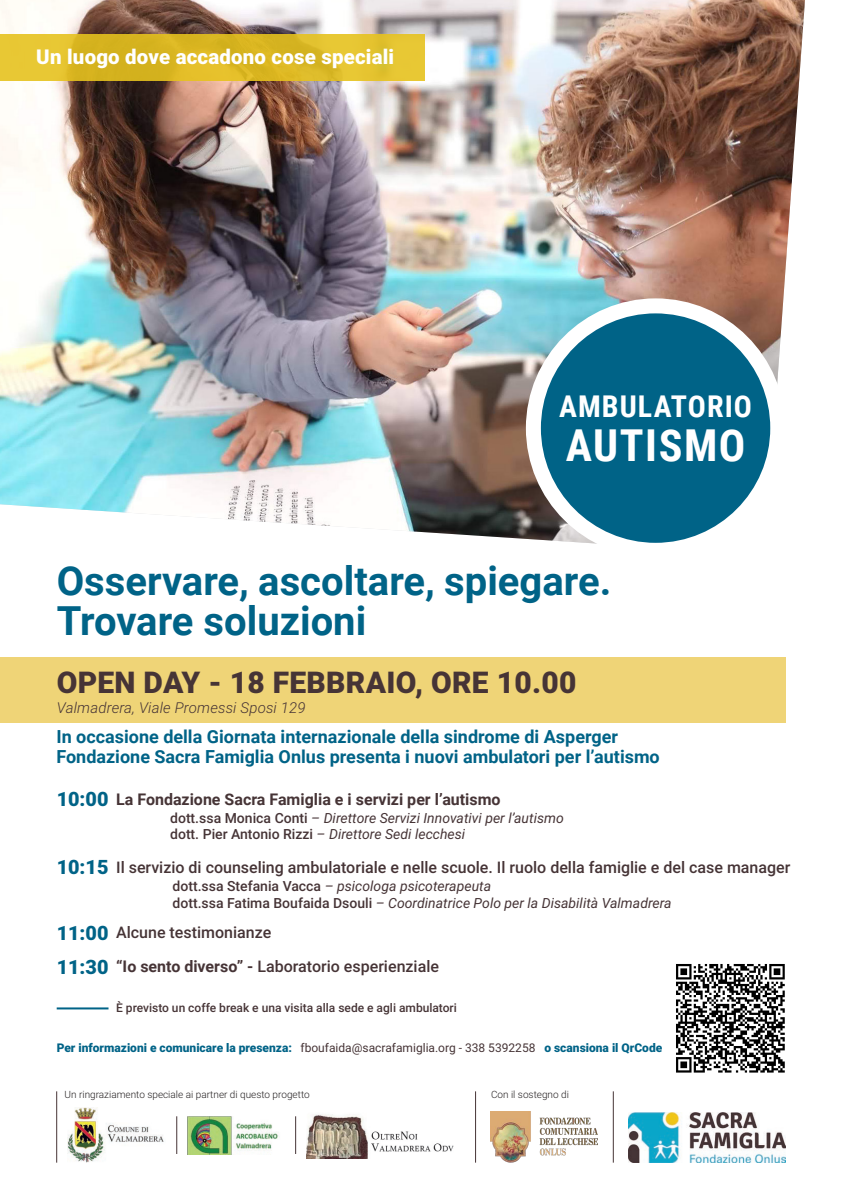
<style>
.page{position:relative;width:842px;height:1191px;background:#fff}
.page>*{position:absolute;margin:0;border:0;box-sizing:border-box;transform-origin:0 0}
.t1{font:700 44px "Roboto Condensed";letter-spacing:.035em;color:#fff}
.t2{font:700 40px "Roboto";color:#006387}
.t3{font:900 30px "Roboto";letter-spacing:.01em;color:#463436}
.t4{font:700 30px "Roboto Condensed";letter-spacing:.035em;color:#fff}
.t5{font:900 20.4px "Roboto";letter-spacing:.01em;color:#fff}
.t6{font:900 19.8px "Roboto";color:#006387}
.t7{font:700 18px "Roboto";color:#006387}
.t8{font:500 16px "Roboto";color:#463436}
.t9{font:700 16px "Roboto";color:#463436}
.t10{font:italic 300 15px "Roboto";letter-spacing:.01em;color:#463436}
.t11{font:italic 14px "Roboto";color:#463436}
.t12{font:900 12px "Roboto";color:#006387}
.t13{font:500 12px "Roboto";color:#463436}
.t14{font:12px "Roboto";color:#463436}
.t15{font:300 10px "Roboto";color:#231f20}
.s1{font-weight:500;font-style:normal}
.s2{font-weight:700}
</style>
<div class="page">
<img style="left:0;top:0;width:805px;height:544px">
<img style="left:629px;top:1112px;width:156px;height:50px">
<div style="left:533px;top:306px;width:245px;height:244px;background:#006387;border-radius:50%"></div>
<div style="left:526px;top:298px;width:259px;height:260px;border:15px solid #fff;border-radius:50%"></div>
<div style="left:0;top:34px;width:424px;height:46px;background:linear-gradient(to bottom,#ddbb28,#dfbd29)"></div>
<img style="left:188px;top:1116px;width:91px;height:38px">
<img style="left:306px;top:1114px;width:147px;height:44px">
<img style="left:68px;top:1107px;width:96px;height:55px">
<hr style="left:176px;top:1116px;width:1px;height:38px;background:#463436">
<hr style="left:56px;top:1091px;width:1px;height:71px;background:#463436">
<hr style="left:295px;top:1116px;width:1px;height:38px;background:#463436">
<hr style="left:475px;top:1091px;width:1px;height:71px;background:#463436">
<hr style="left:613px;top:1091px;width:1px;height:71px;background:#463436">
<div style="left:0;top:657px;width:785px;height:65px;background:#efd477"></div>
<hr style="left:57px;top:1007px;width:52px;height:2px;background:#006387">
<img style="left:491px;top:1111px;width:107px;height:51px">
<img style="left:676px;top:964px;width:109px;height:109px">
<p class="t5" style="left:36px;top:42px;width:359px">Un luogo dove accadono cose speciali</p>
<p class="t4" style="left:559px;top:385px;width:194px">AMBULATORIO</p>
<p class="t1" style="left:566px;top:414px;width:181px">AUTISMO</p>
<p class="t2" style="left:57px;top:552px;width:556px">Osservare, ascoltare, spiegare.</p>
<p class="t2" style="left:57px;top:592px;width:311px">Trovare soluzioni</p>
<p class="t3" style="left:57px;top:661px;width:521px">OPEN DAY - 18 FEBBRAIO, ORE 10.00</p>
<p class="t10" style="left:57px;top:696px;width:250px">Valmadrera, Viale Promessi Sposi 129</p>
<p class="t7" style="left:56px;top:724px;width:563px">In occasione della Giornata internazionale della sindrome di Asperger</p>
<p class="t7" style="left:56px;top:744px;width:605px">Fondazione Sacra Famiglia Onlus presenta i nuovi ambulatori per l’autismo</p>
<p class="t6" style="left:57px;top:785px;width:53px">10:00</p>
<p class="t9" style="left:116px;top:788px;width:386px">La Fondazione Sacra Famiglia e i servizi per l’autismo</p>
<p class="t11" style="left:170px;top:807px;width:395px"><span class="s1">dott.ssa Monica Conti</span> – Direttore Servizi Innovativi per l’autismo</p>
<p class="t11" style="left:170px;top:824px;width:297px"><span class="s1">dott. Pier Antonio Rizzi</span> – Direttore Sedi lecchesi</p>
<p class="t6" style="left:57px;top:853px;width:53px">10:15</p>
<p class="t8" style="left:116px;top:856px;width:676px">Il servizio di counseling ambulatoriale e nelle scuole. Il ruolo della famiglie e del case manager</p>
<p class="t11" style="left:172px;top:876px;width:320px"><span class="s1">dott.ssa Stefania Vacca</span> – psicologa psicoterapeuta</p>
<p class="t11" style="left:172px;top:893px;width:501px"><span class="s1">dott.ssa Fatima Boufaida Dsouli</span> – Coordinatrice Polo per la Disabilità Valmadrera</p>
<p class="t6" style="left:57px;top:918px;width:53px">11:00</p>
<p class="t8" style="left:116px;top:921px;width:157px">Alcune testimonianze</p>
<p class="t6" style="left:57px;top:952px;width:53px">11:30</p>
<p class="t8" style="left:116px;top:955px;width:324px"><span class="s2">“Io sento diverso” -</span> Laboratorio esperienziale</p>
<p class="t13" style="left:116px;top:999px;width:342px">È previsto un coffe break e una visita alla sede e agli ambulatori</p>
<p class="t12" style="left:57px;top:1039px;width:237px">Per informazioni e comunicare la presenza:</p>
<p class="t12" style="left:544px;top:1039px;width:119px">o scansiona il QrCode</p>
<p class="t14" style="left:300px;top:1039px;width:236px">fboufaida@sacrafamiglia.org - 338 5392258</p>
<p class="t15" style="left:65px;top:1087px;width:247px">Un ringraziamento speciale ai partner di questo progetto</p>
<p class="t15" style="left:491px;top:1087px;width:79px">Con il sostegno di</p>
</div>
